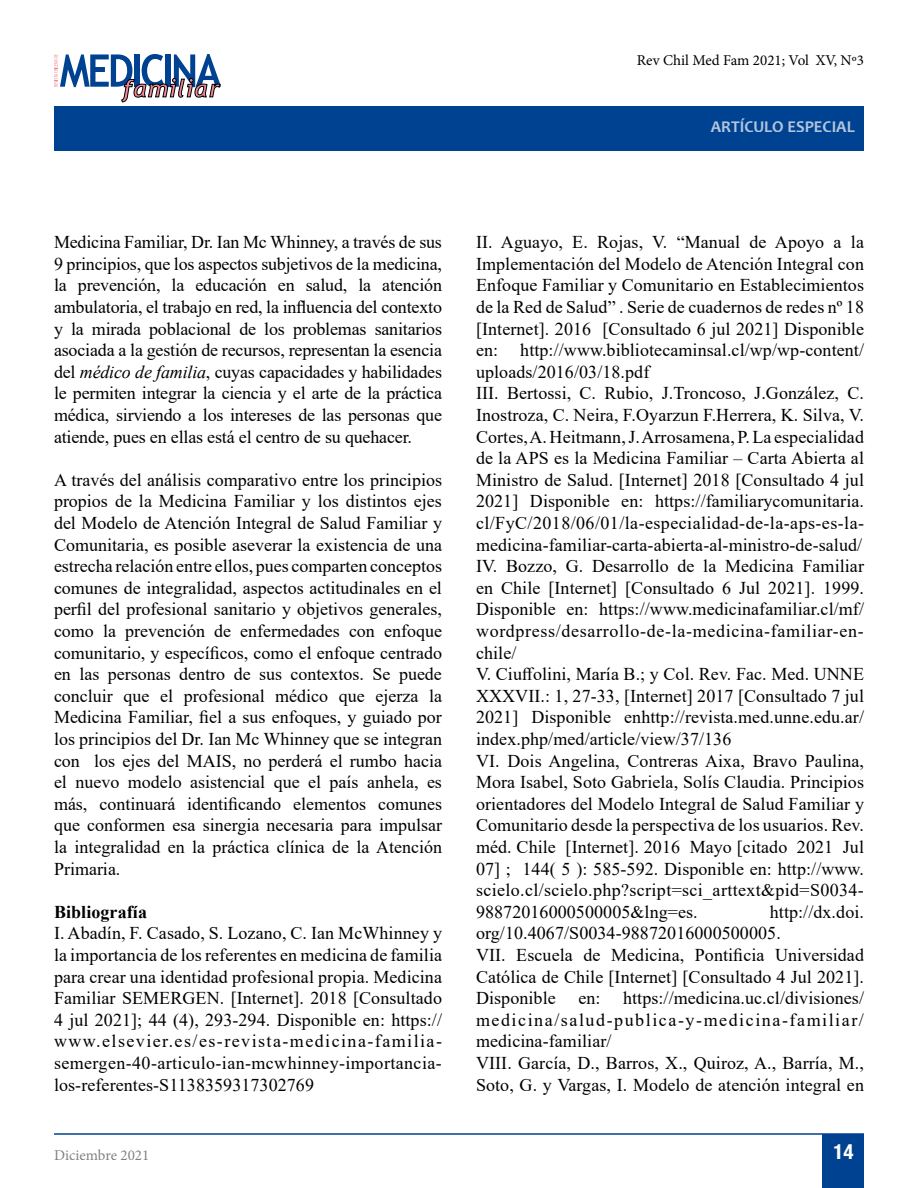
<style>
.page{position:relative;width:918px;height:1188px;background:#fff}
.page>*{position:absolute;margin:0;border:0;box-sizing:border-box;transform-origin:0 0}
.t1{font:700 condensed 21px "Helvetica Neue";color:#fff}
.t2{font:18px/21.6px "Times New Roman";letter-spacing:.005em;color:#000;text-align:justify}
.t3{font:700 18px "Times New Roman";letter-spacing:.005em;color:#000}
.t4{font:700 16.5px "Candara";color:#fff}
.t5{font:15px "Minion Pro";color:#000}
.s1{font-style:italic}
</style>
<div class="page">
<div style="left:54px;top:106px;width:810px;height:45px;background:#004292"></div>
<svg style="left:54px;top:54px;width:167px;height:49px"></svg>
<div style="left:823px;top:1134px;width:41px;height:54px;background:#004292"></div>
<hr style="left:54px;top:1133px;width:810px;height:2px;background:#004292">
<p class="t5" style="left:637px;top:50px;width:229px">Rev Chil Med Fam 2021; Vol XV, Nº3</p>
<p class="t4" style="left:711px;top:116px;width:145px">ARTÍCULO ESPECIAL</p>
<p class="t2" style="left:54px;top:231px;width:390px">Medicina Familiar, Dr. Ian Mc Whinney, a través de sus 9 principios, que los aspectos subjetivos de la medicina, la prevención, la educación en salud, la atención ambulatoria, el trabajo en red, la influencia del contexto y la mirada poblacional de los problemas sanitarios asociada a la gestión de recursos, representan la esencia del <span class="s1">médico de familia</span>, cuyas capacidades y habilidades le permiten integrar la ciencia y el arte de la práctica médica, sirviendo a los intereses de las personas que atiende, pues en ellas está el centro de su quehacer.</p>
<p class="t2" style="left:54px;top:468px;width:390px">A través del análisis comparativo entre los principios propios de la Medicina Familiar y los distintos ejes del Modelo de Atención Integral de Salud Familiar y Comunitaria, es posible aseverar la existencia de una estrecha relación entre ellos, pues comparten conceptos comunes de integralidad, aspectos actitudinales en el perfil del profesional sanitario y objetivos generales, como la prevención de enfermedades con enfoque comunitario, y específicos, como el enfoque centrado en las personas dentro de sus contextos. Se puede concluir que el profesional médico que ejerza la Medicina Familiar, fiel a sus enfoques, y guiado por los principios del Dr. Ian Mc Whinney que se integran con los ejes del MAIS, no perderá el rumbo hacia el nuevo modelo asistencial que el país anhela, es más, continuará identificando elementos comunes que conformen esa sinergia necesaria para impulsar la integralidad en la práctica clínica de la Atención Primaria.</p>
<p class="t3" style="left:54px;top:899px;width:95px">Bibliografía</p>
<p class="t2" style="left:54px;top:922px;width:390px">I. Abadín, F. Casado, S. Lozano, C. Ian McWhinney y la importancia de los referentes en medicina de familia para crear una identidad profesional propia. Medicina Familiar SEMERGEN. [Internet]. 2018 [Consultado 4 jul 2021]; 44 (4), 293-294. Disponible en: https:// www.elsevier.es/es-revista-medicina-familia&shy;semergen-40-articulo-ian-mcwhinney-importancia&shy;los-referentes-S1138359317302769</p>
<p class="t2" style="left:476px;top:231px;width:390px">II. Aguayo, E. Rojas, V. “Manual de Apoyo a la Implementación del Modelo de Atención Integral con Enfoque Familiar y Comunitario en Establecimientos de la Red de Salud” . Serie de cuadernos de redes nº 18 [Internet]. 2016 [Consultado 6 jul 2021] Disponible en: http://www.bibliotecaminsal.cl/wp/wp-content/ uploads/2016/03/18.pdf</p>
<p class="t2" style="left:476px;top:382px;width:390px">III. Bertossi, C. Rubio, J.Troncoso, J.González, C.<br>Inostroza, C. Neira, F.Oyarzun F.Herrera, K. Silva, V.<br>Cortes, A. Heitmann, J. Arrosamena, P. La especialidad de la APS es la Medicina Familiar – Carta Abierta al Ministro de Salud. [Internet] 2018 [Consultado 4 jul 2021] Disponible en: https://familiarycomunitaria. cl/FyC/2018/06/01/la-especialidad-de-la-aps-es-la&shy;medicina-familiar-carta-abierta-al-ministro-de-salud/</p>
<p class="t2" style="left:476px;top:555px;width:390px">IV. Bozzo, G. Desarrollo de la Medicina Familiar en Chile [Internet] [Consultado 6 Jul 2021]. 1999.<br>Disponible en: https://www.medicinafamiliar.cl/mf/ wordpress/desarrollo-de-la-medicina-familiar-en&shy;chile/</p>
<p class="t2" style="left:476px;top:663px;width:390px">V. Ciuffolini, María B.; y Col. Rev. Fac. Med. UNNE XXXVII.: 1, 27-33, [Internet] 2017 [Consultado 7 jul 2021] Disponible enhttp://revista.med.unne.edu.ar/ index.php/med/article/view/37/136</p>
<p class="t2" style="left:476px;top:749px;width:390px">VI. Dois Angelina, Contreras Aixa, Bravo Paulina, Mora Isabel, Soto Gabriela, Solís Claudia. Principios orientadores del Modelo Integral de Salud Familiar y Comunitario desde la perspectiva de los usuarios. Rev. méd. Chile [Internet]. 2016 Mayo [citado 2021 Jul 07] ; 144( 5 ): 585-592. Disponible en: http://www. scielo.cl/scielo.php?script=sci_arttext&amp;pid=S0034- 98872016000500005&amp;lng=es.</p>
<p class="t2" style="left:476px;top:900px;width:390px;text-indent:294px">http://dx.doi. org/10.4067/S0034-98872016000500005.</p>
<p class="t2" style="left:476px;top:944px;width:390px">VII. Escuela de Medicina, Pontificia Universidad Católica de Chile [Internet] [Consultado 4 Jul 2021].<br>Disponible</p>
<p class="t2" style="left:476px;top:987px;width:390px;text-indent:147px">https://medicina.uc.cl/divisiones/ medicina/salud-publica-y-medicina-familiar/ medicina-familiar/</p>
<p class="t2" style="left:476px;top:1052px;width:390px">VIII. García, D., Barros, X., Quiroz, A., Barría, M.,<br>Soto, G. y Vargas, I. Modelo de atención integral en</p>
<p class="t2" style="left:578px;top:987px;width:24px">en:</p>
<p class="t5" style="left:54px;top:1145px;width:97px">Diciembre 2021</p>
<p class="t1" style="left:833px;top:1139px;width:22px">14</p>
</div>
